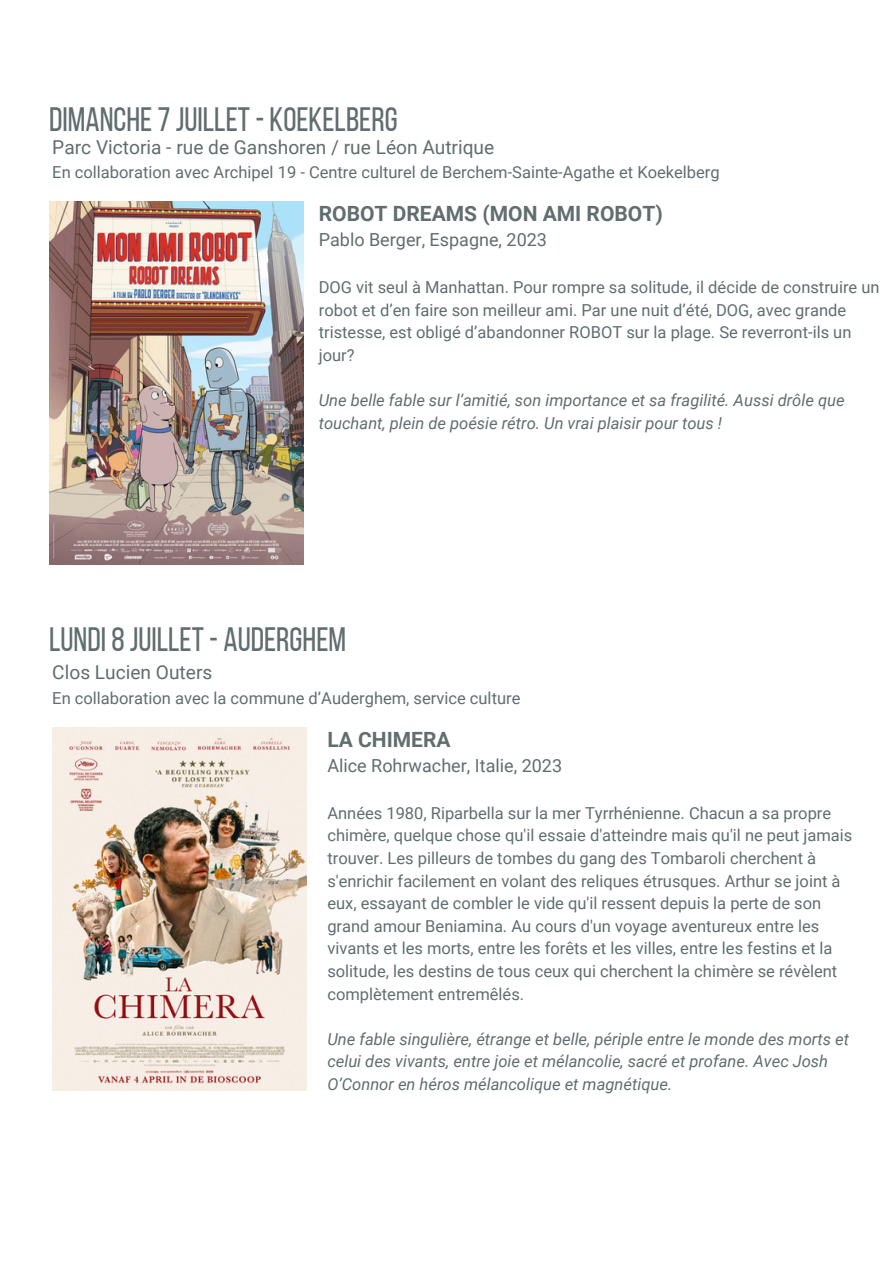
<style>
.page{position:relative;width:894px;height:1264px;background:#fff}
.page>*{position:absolute;margin:0;border:0;box-sizing:border-box;transform-origin:0 0}
.t1{font:33.75px "Bebas Neue";color:#616d6f}
.t2{font:700 21px "Roboto";color:#616d6f}
.t3{font:19.2px "Roboto";color:#616d6f}
.t4{font:18px "Roboto";color:#616d6f}
.t5{font:16.5px/22.5px "Roboto";color:#616d6f}
.t6{font:italic 16.5px/22.5px "Roboto";color:#616d6f}
</style>
<div class="page">
<img style="left:49px;top:201px;width:254px;height:363px">
<img style="left:52px;top:727px;width:255px;height:363px">
<p class="t1" style="left:49px;top:105px;width:350px">DIMANCHE 7JUILLET- KOEKELBERG</p>
<p class="t3" style="left:52px;top:136px;width:443px">Parc Victoria - rue de Ganshoren / rue Léon Autrique</p>
<p class="t5" style="left:52px;top:161px;width:668px">En collaboration avec Archipel 19 - Centre culturel de Berchem-Sainte-Agathe et Koekelberg</p>
<p class="t2" style="left:319px;top:201px;width:345px">ROBOT DREAMS (MON AMI ROBOT)</p>
<p class="t4" style="left:319px;top:229px;width:230px">Pablo Berger, Espagne, 2023</p>
<p class="t5" style="left:319px;top:276px;width:562px">DOG vit seul à Manhattan. Pour rompre sa solitude, il décide de construire un robot et d’en faire son meilleur ami. Par une nuit d’été, DOG, avec grande tristesse, est obligé d’abandonner ROBOT sur la plage. Se reverront-ils un jour?</p>
<h2 class="t6" style="left:319px;top:389px;width:527px">Une belle fable sur l’amitié, son importance et sa fragilité. Aussi drôle que touchant, plein de poésie rétro. Un vrai plaisir pour tous !</h2>
<p class="t1" style="left:49px;top:625px;width:298px">LUNDI8 JUILLET- AUDERGHEM</p>
<p class="t3" style="left:52px;top:661px;width:161px">Clos Lucien Outers</p>
<p class="t5" style="left:52px;top:687px;width:469px">En collaboration avec la commune d’Auderghem, service culture</p>
<p class="t2" style="left:327px;top:727px;width:125px">LA CHIMERA</p>
<p class="t4" style="left:327px;top:755px;width:236px">Alice Rohrwacher, Italie, 2023</p>
<h1 class="t5" style="left:327px;top:802px;width:526px">Années 1980, Riparbella sur la mer Tyrrhénienne. Chacun a sa propre chimère, quelque chose qu'il essaie d'atteindre mais qu'il ne peut jamais trouver. Les pilleurs de tombes du gang des Tombaroli cherchent à s'enrichir facilement en volant des reliques étrusques. Arthur se joint à eux, essayant de combler le vide qu'il ressent depuis la perte de son grand amour Beniamina. Au cours d'un voyage aventureux entre les vivants et les morts, entre les forêts et les villes, entre les festins et la solitude, les destins de tous ceux qui cherchent la chimère se révèlent complètement entremêlés.</h1>
<p class="t6" style="left:327px;top:1027px;width:523px">Une fable singulière, étrange et belle, périple entre le monde des morts et celui des vivants, entre joie et mélancolie, sacré et profane. Avec Josh<br>O’Connor en héros mélancolique et magnétique.</p>
</div>
